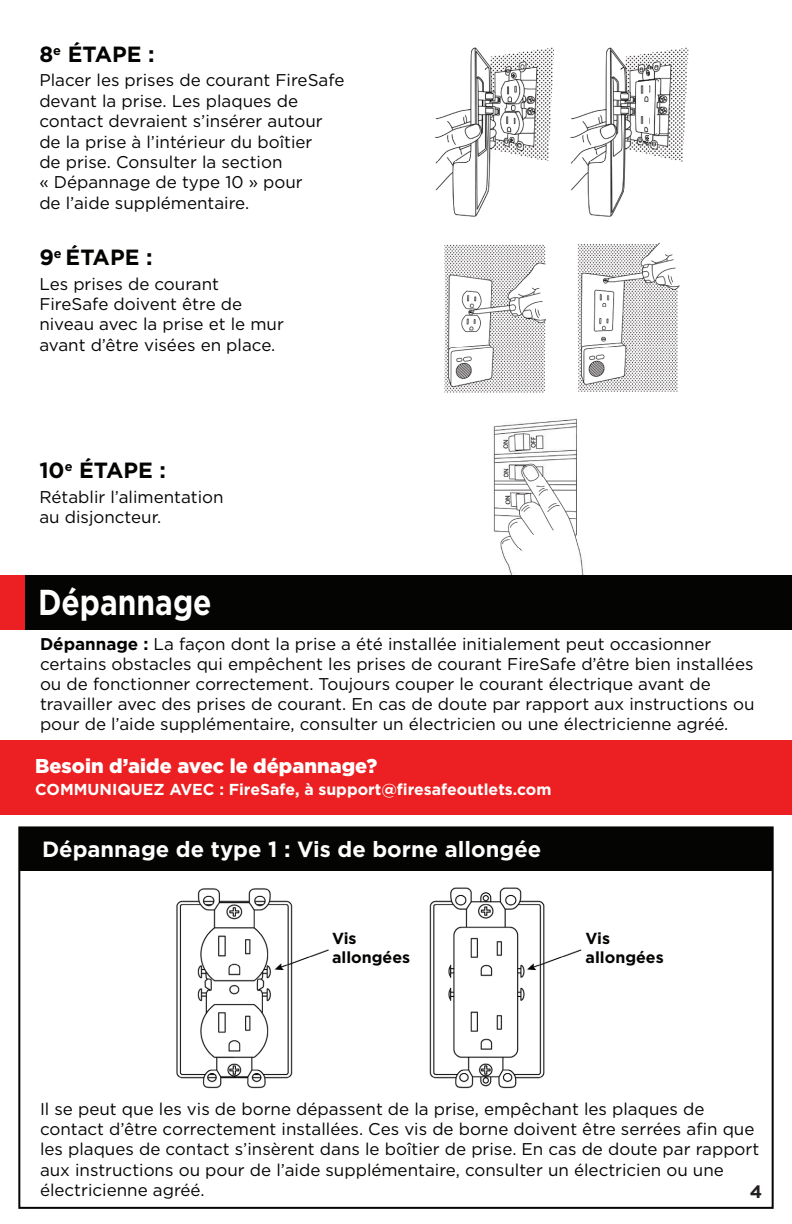
<style>
.page{position:relative;width:792px;height:1224px;background:#fff}
.page>*{position:absolute;margin:0;border:0;box-sizing:border-box;transform-origin:0 0}
.t1{font:700 36px "Gotham";color:#fff;scale:.83 1}
.t2{font:700 22px "Gotham";color:#fff}
.t3{font:700 22px "Gotham";color:#040503}
.t4{font:900 20px "Gotham";color:#fff}
.t5{font:700 18px "Gotham";color:#231f20}
.t6{font:17px/20.4px "Gotham";color:#040503}
.t7{font:700 16px/19.2px "Gotham";color:#040503}
.t8{font:700 15.8px "Gotham";color:#fff}
.s1{font-weight:700}
</style>
<div class="page">
<img style="left:176px;top:887px;width:406px;height:202px">
<img style="left:435px;top:47px;width:254px;height:170px">
<img style="left:493px;top:419px;width:91px;height:156px">
<img style="left:444px;top:242px;width:236px;height:151px">
<div style="left:0;top:740px;width:792px;height:75px;background:#ec2022"></div>
<div style="left:19px;top:827px;width:754px;height:44px;background:#040503"></div>
<div style="left:0;top:575px;width:26px;height:54px;background:#ec2022"></div>
<div style="left:26px;top:575px;width:766px;height:54px;background:#040503"></div>
<div style="left:330px;top:932px;width:83px;height:30px;background:#fff"></div>
<p class="t3" style="left:39px;top:40px;width:117px">8<sup>e</sup> ÉTAPE :</p>
<p class="t6" style="left:39px;top:70px;width:307px">Placer les prises de courant FireSafe devant la prise. Les plaques de contact devraient s’insérer autour de la prise à l’intérieur du boîtier<br>de prise. Consulter la section<br>« Dépannage de type 10 » pour<br>de l’aide supplémentaire.</p>
<p class="t3" style="left:39px;top:243px;width:115px">9<sup>e</sup> ÉTAPE :</p>
<p class="t6" style="left:39px;top:273px;width:246px">Les prises de courant<br>FireSafe doivent être de niveau avec la prise et le mur avant d’être visées en place.</p>
<p class="t3" style="left:39px;top:456px;width:128px">10<sup>e</sup> ÉTAPE :</p>
<p class="t6" style="left:39px;top:486px;width:186px">Rétablir l’alimentation au disjoncteur.</p>
<h1 class="t1" style="left:38px;top:579px;width:211px">Dépannage</h1>
<p class="t6" style="left:40px;top:634px;width:716px"><span class="s1">Dépannage :</span> La façon dont la prise a été installée initialement peut occasionner certains obstacles qui empêchent les prises de courant FireSafe d’être bien installées ou de fonctionner correctement. Toujours couper le courant électrique avant de travailler avec des prises de courant. En cas de doute par rapport aux instructions ou pour de l’aide supplémentaire, consulter un électricien ou une électricienne agréé.</p>
<p class="t4" style="left:35px;top:752px;width:344px">Besoin d’aide avec le dépannage?</p>
<p class="t8" style="left:35px;top:779px;width:518px">COMMUNIQUEZ AVEC : FireSafe, à support@firesafeoutlets.com</p>
<p class="t2" style="left:42px;top:835px;width:501px">Dépannage de type 1 : Vis de borne allongée</p>
<p class="t7" style="left:332px;top:929px;width:80px">Vis allongées</p>
<p class="t7" style="left:586px;top:928px;width:80px">Vis allongées</p>
<p class="t6" style="left:40px;top:1098px;width:721px">Il se peut que les vis de borne dépassent de la prise, empêchant les plaques de contact d’être correctement installées. Ces vis de borne doivent être serrées afin que les plaques de contact s’insèrent dans le boîtier de prise. En cas de doute par rapport aux instructions ou pour de l’aide supplémentaire, consulter un électricien ou une électricienne agréé.</p>
<p class="t5" style="left:750px;top:1180px;width:14px">4</p>
</div>
